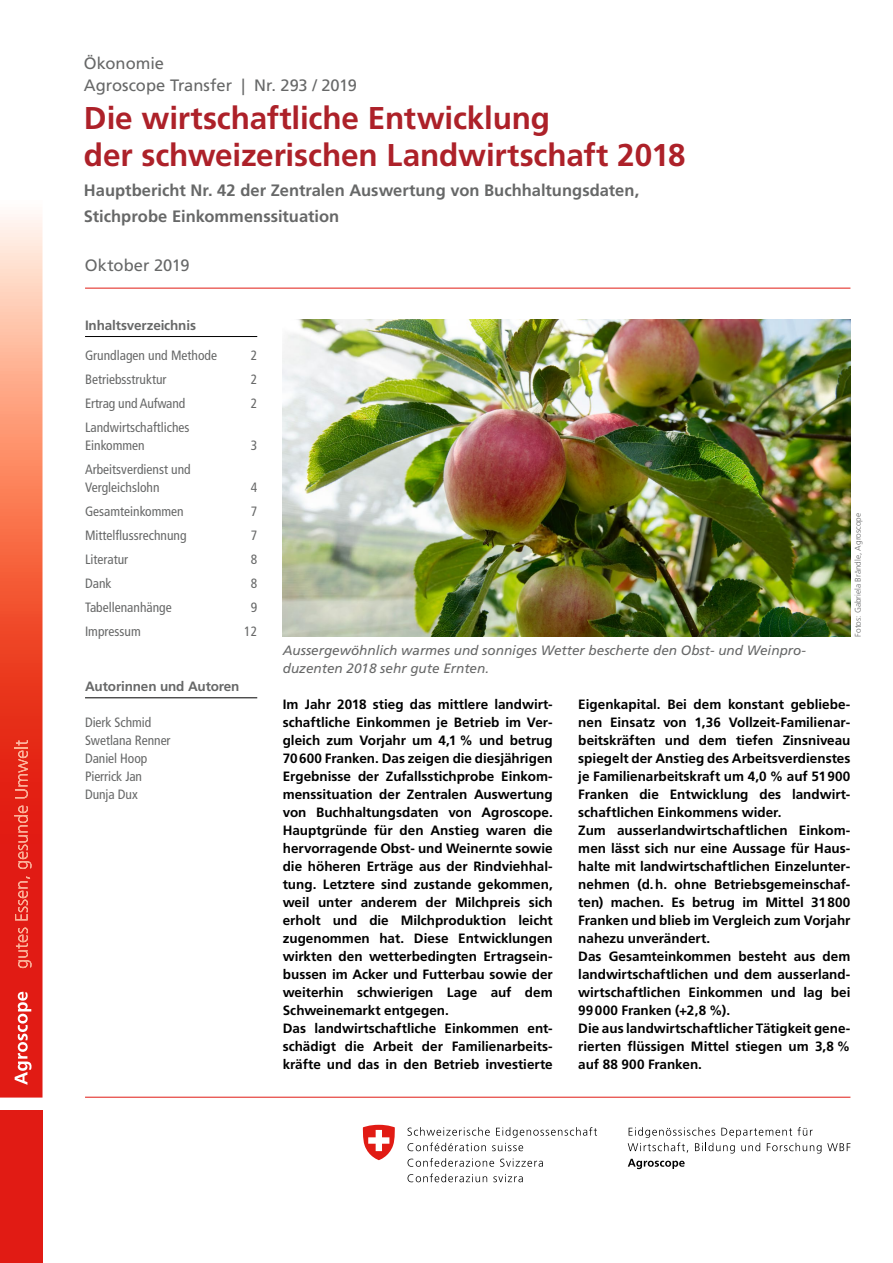
<style>
.page{position:relative;width:893px;height:1263px;background:#fff}
.page>*{position:absolute;margin:0;border:0;box-sizing:border-box;transform-origin:0 0}
.t1{font:700 31.5px/37.5px "Frutiger LT Std";letter-spacing:-.005em;color:#ad2129}
.t2{font:700 16.5px/25.5px "Frutiger LT Std";color:#676868}
.t3{font:16.5px/22.5px "Frutiger LT Std";letter-spacing:-.005em;color:#676868}
.t4{font:700 13.5px/18px "Frutiger LT Std";color:#000}
.t5{font:condensed 13.5px/18px "Frutiger LT Std";color:#676868}
.t6{font:italic 13.5px/18px "Frutiger LT Std";color:#676868}
.t7{font:700 13.5px "Frutiger LT Std";letter-spacing:-.01em;color:#676868}
.t8{font:300 8.25px "Frutiger LT Std";color:#676868}
</style>
<div class="page">
<svg style="left:628px;top:1127px;width:193px;height:26px"></svg>
<svg style="left:827px;top:1143px;width:23px;height:8px"></svg>
<svg style="left:628px;top:1159px;width:57px;height:10px"></svg>
<svg style="left:408px;top:1127px;width:189px;height:24px"></svg>
<svg style="left:408px;top:1158px;width:86px;height:9px"></svg>
<svg style="left:500px;top:1158px;width:43px;height:9px"></svg>
<svg style="left:408px;top:1173px;width:79px;height:9px"></svg>
<svg style="left:493px;top:1174px;width:30px;height:8px"></svg>
<svg style="left:363px;top:1125px;width:32px;height:35px"></svg>
<svg style="left:1px;top:214px;width:42px;height:883px;background:#f1664f"></svg>
<div style="left:0;top:1110px;width:43px;height:153px;background:#e11b14"></div>
<svg style="left:15px;top:992px;width:17px;height:93px"></svg>
<svg style="left:16px;top:927px;width:16px;height:41px"></svg>
<svg style="left:15px;top:876px;width:15px;height:44px"></svg>
<svg style="left:14px;top:806px;width:18px;height:63px"></svg>
<svg style="left:14px;top:740px;width:14px;height:58px"></svg>
<svg style="left:0;top:17px;width:1px;height:1080px"></svg>
<hr style="left:85px;top:1097px;width:765px;height:1px;background:#e11b14">
<hr style="left:85px;top:697px;width:172px;height:1px;background:#000">
<hr style="left:85px;top:288px;width:765px;height:1px;background:#e11b14">
<img style="left:283px;top:320px;width:567px;height:317px">
<hr style="left:85px;top:336px;width:172px;height:1px;background:#000">
<p class="t3" style="left:84px;top:52px;width:274px">Ökonomie<br>Agroscope Transfer | Nr. 293 / 2019</p>
<h1 class="t1" style="left:84px;top:99px;width:603px">Die wirtschaftliche Entwicklung<br>der schweizerischen Landwirtschaft 2018</h1>
<p class="t2" style="left:84px;top:178px;width:557px">Hauptbericht Nr. 42 der Zentralen Auswertung von Buchhaltungsdaten,<br>Stichprobe Einkommenssituation</p>
<p class="t3" style="left:85px;top:254px;width:106px">Oktober 2019</p>
<p class="t7" style="left:85px;top:317px;width:112px">Inhaltsverzeichnis</p>
<p class="t5" style="left:85px;top:346px;width:133px">Grundlagen und Methode</p>
<p class="t5" style="left:251px;top:346px;width:8px">2</p>
<p class="t5" style="left:85px;top:370px;width:83px">Betriebsstruktur</p>
<p class="t5" style="left:251px;top:370px;width:8px">2</p>
<p class="t5" style="left:85px;top:394px;width:102px">Ertrag und Aufwand</p>
<p class="t5" style="left:251px;top:394px;width:8px">2</p>
<p class="t5" style="left:85px;top:418px;width:106px">Landwirtschaftliches<br>Einkommen</p>
<p class="t5" style="left:251px;top:436px;width:8px">3</p>
<p class="t5" style="left:85px;top:460px;width:107px">Arbeitsverdienst und<br>Vergleichslohn</p>
<p class="t5" style="left:251px;top:478px;width:8px">4</p>
<p class="t5" style="left:85px;top:502px;width:100px">Gesamteinkommen</p>
<p class="t5" style="left:251px;top:502px;width:8px">7</p>
<p class="t5" style="left:85px;top:526px;width:103px">Mittelflussrechnung</p>
<p class="t5" style="left:251px;top:526px;width:8px">7</p>
<p class="t5" style="left:85px;top:550px;width:45px">Literatur</p>
<p class="t5" style="left:251px;top:550px;width:8px">8</p>
<p class="t5" style="left:85px;top:574px;width:28px">Dank</p>
<p class="t5" style="left:251px;top:574px;width:8px">8</p>
<p class="t5" style="left:85px;top:598px;width:88px">Tabellenanhänge</p>
<p class="t5" style="left:251px;top:598px;width:8px">9</p>
<p class="t5" style="left:85px;top:622px;width:57px">Impressum</p>
<p class="t5" style="left:244px;top:622px;width:14px">12</p>
<p class="t7" style="left:85px;top:678px;width:156px">Autorinnen und Autoren</p>
<p class="t5" style="left:85px;top:713px;width:87px">Dierk Schmid<br>Swetlana Renner<br>Daniel Hoop<br>Pierrick Jan<br>Dunja Dux</p>
<p class="t6" style="left:283px;top:641px;width:525px">Aussergewöhnlich warmes und sonniges Wetter bescherte den Obst- und Weinpro&shy;duzenten 2018 sehr gute Ernten.</p>
<p class="t8" style="left:853px;top:637px;width:125px;rotate:-90deg">Fotos: Gabriela Brändle, Agroscope</p>
<p class="t4" style="left:283px;top:695px;width:272px">Im Jahr 2018 stieg das mittlere landwirt&shy;schaftliche Einkommen je Betrieb im Ver&shy;gleich zum Vorjahr um 4,1 % und betrug 70600 Franken. Das zeigen die diesjährigen Ergebnisse der Zufallsstichprobe Einkom&shy;menssituation der Zentralen Auswertung von Buchhaltungsdaten von Agroscope.<br>Hauptgründe für den Anstieg waren die hervorragende Obst- und Weinernte sowie die höheren Erträge aus der Rindviehhal&shy;tung. Letztere sind zustande gekommen, weil unter anderem der Milchpreis sich erholt und die Milchproduktion leicht zugenommen hat. Diese Entwicklungen wirkten den wetterbedingten Ertragsein&shy;bussen im Acker und Futterbau sowie der weiterhin schwierigen Lage auf dem Schweinemarkt entgegen.<br>Das landwirtschaftliche Einkommen ent&shy;schädigt die Arbeit der Familienarbeits&shy;kräfte und das in den Betrieb investierte</p>
<p class="t4" style="left:578px;top:695px;width:274px">Eigenkapital. Bei dem konstant gebliebe&shy;nen Einsatz von 1,36 Vollzeit-Familienar&shy;beitskräften und dem tiefen Zinsniveau spiegelt der Anstieg des Arbeitsverdienstes je Familienarbeitskraft um 4,0 % auf 51900<br>Franken die Entwicklung des landwirt&shy;schaftlichen Einkommens wider.<br>Zum ausserlandwirtschaftlichen Einkom&shy;men lässt sich nur eine Aussage für Haus&shy;halte mit landwirtschaftlichen Einzelunter&shy;nehmen (d.h. ohne Betriebsgemeinschaf&shy;ten) machen. Es betrug im Mittel 31800<br>Franken und blieb im Vergleich zum Vorjahr nahezu unverändert.<br>Das Gesamteinkommen besteht aus dem landwirtschaftlichen und dem ausserland&shy;wirtschaftlichen Einkommen und lag bei 99000 Franken (+2,8 %).<br>Die aus landwirtschaftlicher Tätigkeit gene&shy;rierten flüssigen Mittel stiegen um 3,8 % auf 88 900 Franken.</p>
</div>
